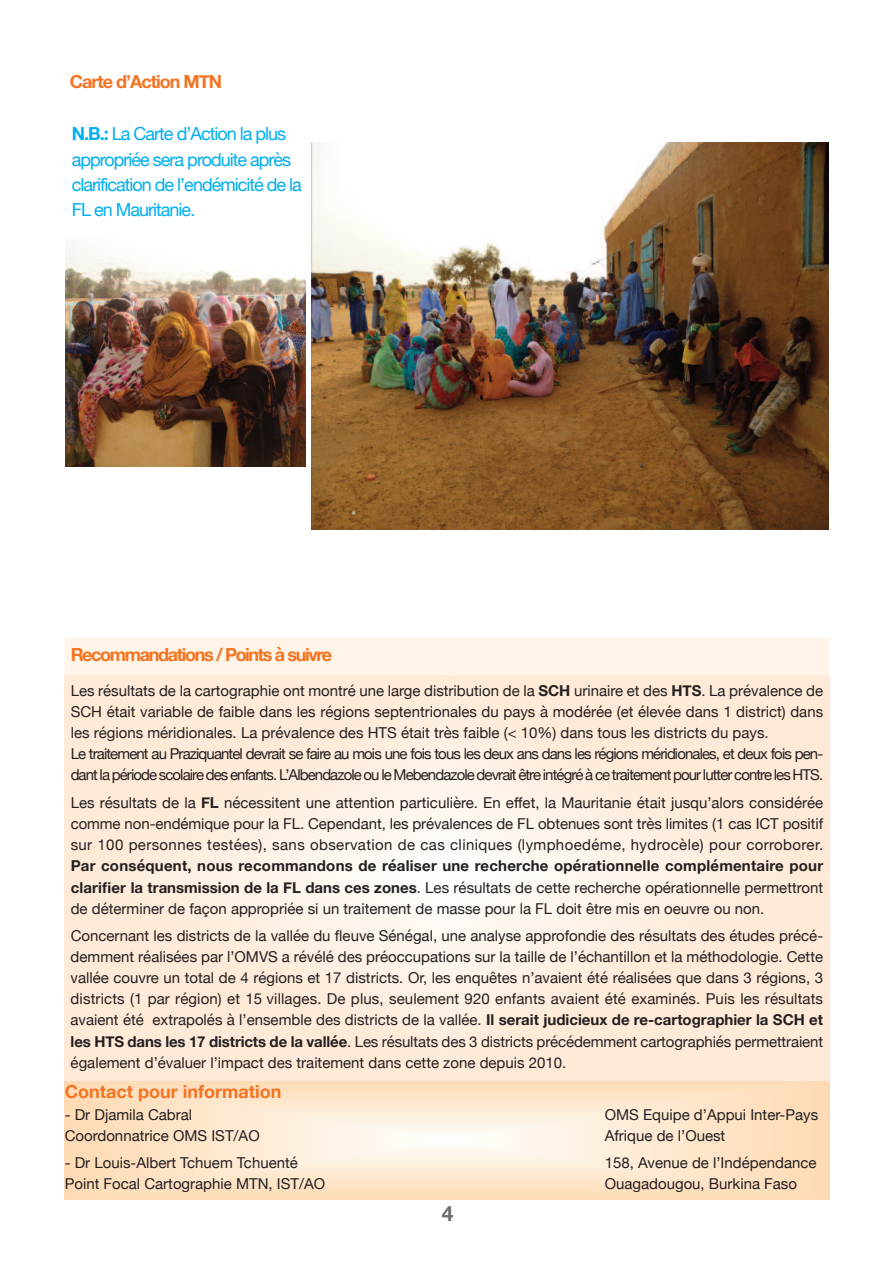
<style>
.page{position:relative;width:893px;height:1263px;background:#fff}
.page>*{position:absolute;margin:0;border:0;box-sizing:border-box;transform-origin:0 0}
.t1{font:700 21px "Helvetica Neue";color:#6c6d70}
.t2{font:18px/25.2px "Helvetica Neue";letter-spacing:-.055em;color:#00aeef}
.t3{font:700 18px "Helvetica Neue";letter-spacing:-.075em;color:#f47321}
.t4{font:700 18px "Helvetica Neue";color:#f47321}
.t5{font:700 18px "Helvetica Neue";letter-spacing:-.055em;color:#f47321}
.t6{font:15px/21px "Helvetica Neue";color:#231f20;text-align:justify}
.s1{font-weight:700}
</style>
<div class="page">
<svg style="left:65px;top:1080px;width:764px;height:119px;background:#fde6cb"></svg>
<div style="left:65px;top:638px;width:764px;height:38px;background:#fef4e7"></div>
<img style="left:311px;top:142px;width:517px;height:388px">
<img style="left:65px;top:245px;width:240px;height:222px">
<p class="t5" style="left:70px;top:71px;width:154px">Carte d’Action MTN</p>
<p class="t2" style="left:72px;top:121px;width:232px"><span class="s1">N.B.:</span> La Carte d’Action la plus appropriée sera produite après clarification de l’endémicité de la<br>FL en Mauritanie.</p>
<p class="t3" style="left:71px;top:644px;width:263px">Recommandations / Points à suivre</p>
<p class="t6" style="left:71px;top:680px;width:754px;text-align:left">Les résultats de la cartographie ont montré une large distribution de la <span class="s1">SCH</span> urinaire et des <span class="s1">HTS</span>. La prévalence de SCH était variable de faible dans les régions septentrionales du pays à modérée (et élevée dans 1 district) dans les régions méridionales. La prévalence des HTS était très faible (&lt; 10%) dans tous les districts du pays.<br>Le traitement au Praziquantel devrait se faire au mois une fois tous les deux ans dans les régions méridionales, et deux fois pen&shy;dant la période scolaire des enfants. L’Albendazole ou le Mebendazole devrait être intégré à ce traitement pour lutter contre les HTS.</p>
<p class="t6" style="left:71px;top:792px;width:754px">Les résultats de la <span class="s1">FL</span> nécessitent une attention particulière. En effet, la Mauritanie était jusqu’alors considérée comme non-endémique pour la FL. Cependant, les prévalences de FL obtenues sont très limites (1 cas ICT positif sur 100 personnes testées), sans observation de cas cliniques (lymphoedéme, hydrocèle) pour corroborer.</p>
<p class="t6" style="left:71px;top:855px;width:754px"><span class="s1">Par conséquent, nous recommandons de réaliser une recherche opérationnelle complémentaire pour clarifier la transmission de la FL dans ces zones</span>. Les résultats de cette recherche opérationnelle permettront de déterminer de façon appropriée si un traitement de masse pour la FL doit être mis en oeuvre ou non.</p>
<p class="t6" style="left:71px;top:925px;width:754px">Concernant les districts de la vallée du fleuve Sénégal, une analyse approfondie des résultats des études précé&shy;demment réalisées par l’OMVS a révélé des préoccupations sur la taille de l’échantillon et la méthodologie. Cette vallée couvre un total de 4 régions et 17 districts. Or, les enquêtes n’avaient été réalisées que dans 3 régions, 3 districts (1 par région) et 15 villages. De plus, seulement 920 enfants avaient été examinés. Puis les résultats avaient été extrapolés à l’ensemble des districts de la vallée. <span class="s1">Il serait judicieux de re-cartographier la SCH et les HTS dans les 17 districts de la vallée</span>. Les résultats des 3 districts précédemment cartographiés permettraient également d’évaluer l’impact des traitement dans cette zone depuis 2010.</p>
<p class="t4" style="left:65px;top:1080px;width:218px">Contact pour information</p>
<p class="t6" style="left:65px;top:1104px;width:129px">- Dr Djamila Cabral</p>
<p class="t6" style="left:605px;top:1104px;width:215px">OMS Equipe d’Appui Inter-Pays</p>
<p class="t6" style="left:65px;top:1125px;width:197px">Coordonnatrice OMS IST/AO</p>
<p class="t6" style="left:605px;top:1125px;width:122px">Afrique de l’Ouest</p>
<p class="t6" style="left:65px;top:1152px;width:235px">- Dr Louis-Albert Tchuem Tchuenté</p>
<p class="t6" style="left:605px;top:1152px;width:213px">158, Avenue de l’Indépendance</p>
<p class="t6" style="left:65px;top:1173px;width:262px">Point Focal Cartographie MTN, IST/AO</p>
<p class="t6" style="left:605px;top:1173px;width:194px">Ouagadougou, Burkina Faso</p>
<h1 class="t1" style="left:442px;top:1201px;width:13px">4</h1>
</div>
